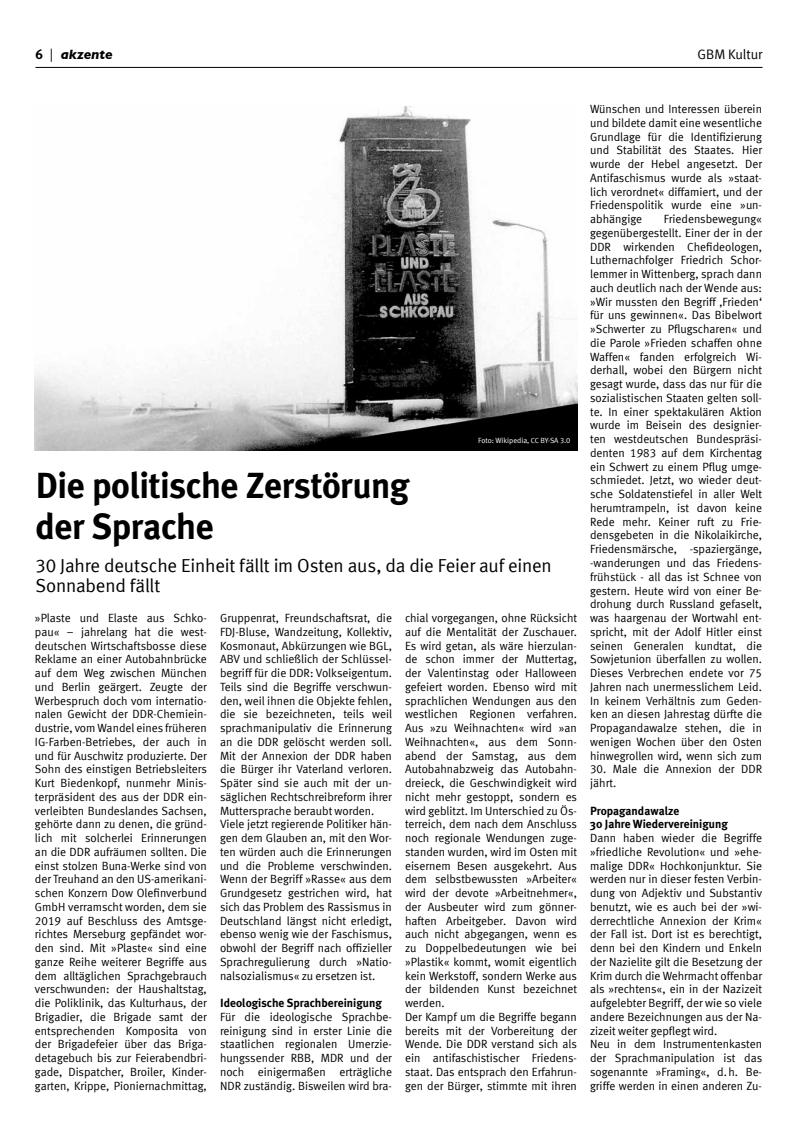
<style>
.page{position:relative;width:798px;height:1134px;background:#fff}
.page>*{position:absolute;margin:0;border:0;box-sizing:border-box;transform-origin:0 0}
.t1{font:700 36.25px/41.2px "Meta Plus";letter-spacing:-.01em;color:#000}
.t2{font:18.75px/20px "Meta Normal LF";letter-spacing:-.01em;color:#000}
.t3{font:italic 700 13.75px "Gill Sans";color:#000}
.t4{font:13.75px "Meta Normal LF";color:#000}
.t5{font:11.88px/13.8px "Meta Normal LF";color:#000;text-align:justify}
.t6{font:700 11.88px/13.8px "Meta Plus";color:#000}
.t7{font:7.5px "Meta Normal LF";letter-spacing:-.005em;color:#fff}
.s1{font-family:"Meta Plus Bold Caps";font-weight:400;font-style:normal}
.s2{font-family:"Meta Normal LF";font-weight:400;font-style:normal}
</style>
<div class="page">
<hr style="left:35px;top:67px;width:727px;height:1px;background:#000">
<img style="left:35px;top:106px;width:542px;height:344px">
<p class="t3" style="left:35px;top:46px;width:79px"><span class="s1">6</span> <span class="s2">|</span> akzente</p>
<p class="t4" style="left:697px;top:46px;width:66px">GBM Kultur</p>
<h1 class="t1" style="left:35px;top:465px;width:375px">Die politische Zerstörung der Sprache</h1>
<p class="t7" style="left:478px;top:436px;width:94px">Foto: Wikipedia, CC BY-SA 3.0</p>
<h2 class="t2" style="left:35px;top:555px;width:517px">30 Jahre deutsche Einheit fällt im Osten aus, da die Feier auf einen<br>Sonnabend fällt</h2>
<p class="t5" style="left:35px;top:611px;width:173px">»Plaste und Elaste aus Schko&shy;pau« – jahrelang hat die west&shy;deutschen Wirtschaftsbosse diese Reklame an einer Autobahnbrücke auf dem Weg zwischen München und Berlin geärgert. Zeugte der Werbespruch doch vom internatio&shy;nalen Gewicht der DDR-Chemiein&shy;dustrie, vom Wandel eines früheren IG-Farben-Betriebes, der auch in und für Auschwitz produzierte. Der Sohn des einstigen Betriebsleiters Kurt Biedenkopf, nunmehr Minis&shy;terpräsident des aus der DDR ein&shy;verleibten Bundeslandes Sachsen, gehörte dann zu denen, die gründ&shy;lich mit solcherlei Erinnerungen an die DDR aufräumen sollten. Die einst stolzen Buna-Werke sind von der Treuhand an den US-amerikani&shy;schen Konzern Dow Olefinverbund GmbH verramscht worden, dem sie 2019 auf Beschluss des Amtsge&shy;richtes Merseburg gepfändet wor&shy;den sind. Mit »Plaste« sind eine ganze Reihe weiterer Begriffe aus dem alltäglichen Sprachgebrauch verschwunden: der Haushaltstag, die Poliklinik, das Kulturhaus, der Brigadier, die Brigade samt der entsprechenden Komposita von der Brigadefeier über das Briga&shy;detagebuch bis zur Feierabendbri&shy;gade, Dispatcher, Broiler, Kinder&shy;garten, Krippe, Pioniernachmittag,</p>
<p class="t5" style="left:220px;top:611px;width:173px;text-align:left">Gruppenrat, Freundschaftsrat, die FDJ-Bluse, Wandzeitung, Kollektiv, Kosmonaut, Abkürzungen wie BGL, ABV und schließlich der Schlüssel&shy;begriff für die DDR: Volkseigentum.<br>Teils sind die Begriffe verschwun&shy;den, weil ihnen die Objekte fehlen, die sie bezeichneten, teils weil sprachmanipulativ die Erinnerung an die DDR gelöscht werden soll.<br>Mit der Annexion der DDR haben die Bürger ihr Vaterland verloren.<br>Später sind sie auch mit der un&shy;säglichen Rechtschreibreform ihrer Muttersprache beraubt worden.<br>Viele jetzt regierende Politiker hän&shy;gen dem Glauben an, mit den Wor&shy;ten würden auch die Erinnerungen und die Probleme verschwinden.<br>Wenn der Begriff »Rasse« aus dem Grundgesetz gestrichen wird, hat sich das Problem des Rassismus in Deutschland längst nicht erledigt, ebenso wenig wie der Faschismus, obwohl der Begriff nach offizieller Sprachregulierung durch »Natio&shy;nalsozialismus« zu ersetzen ist.</p>
<p class="t6" style="left:220px;top:996px;width:163px">Ideologische Sprachbereinigung</p>
<p class="t5" style="left:220px;top:1010px;width:173px">Für die ideologische Sprachbe&shy;reinigung sind in erster Linie die staatlichen regionalen Umerzie&shy;hungssender RBB, MDR und der noch einigermaßen erträgliche NDR zuständig. Bisweilen wird bra-</p>
<p class="t5" style="left:405px;top:611px;width:173px;text-align:left">chial vorgegangen, ohne Rücksicht auf die Mentalität der Zuschauer.<br>Es wird getan, als wäre hierzulan&shy;de schon immer der Muttertag, der Valentinstag oder Halloween gefeiert worden. Ebenso wird mit sprachlichen Wendungen aus den westlichen Regionen verfahren.<br>Aus »zu Weihnachten« wird »an<br>Weihnachten«, aus dem Sonn&shy;abend der Samstag, aus dem<br>Autobahnabzweig das Autobahn&shy;dreieck, die Geschwindigkeit wird nicht mehr gestoppt, sondern es wird geblitzt. Im Unterschied zu Ös&shy;terreich, dem nach dem Anschluss noch regionale Wendungen zuge&shy;standen wurden, wird im Osten mit eisernem Besen ausgekehrt. Aus dem selbstbewussten »Arbeiter« wird der devote »Arbeitnehmer«, der Ausbeuter wird zum gönner&shy;haften Arbeitgeber. Davon wird auch nicht abgegangen, wenn es zu Doppelbedeutungen wie bei »Plastik« kommt, womit eigentlich kein Werkstoff, sondern Werke aus der bildenden Kunst bezeichnet werden.<br>Der Kampf um die Begriffe begann bereits mit der Vorbereitung der<br>Wende. Die DDR verstand sich als ein antifaschistischer Friedens&shy;staat. Das entsprach den Erfahrun&shy;gen der Bürger, stimmte mit ihren</p>
<p class="t5" style="left:590px;top:102px;width:173px">Wünschen und Interessen überein und bildete damit eine wesentliche Grundlage für die Identifizierung und Stabilität des Staates. Hier wurde der Hebel angesetzt. Der Antifaschismus wurde als »staat&shy;lich verordnet« diffamiert, und der Friedenspolitik wurde eine »un&shy;abhängige</p>
<p class="t5" style="left:590px;top:212px;width:173px;text-indent:74px">Friedensbewegung« gegenübergestellt. Einer der in der DDR wirkenden Chefideologen, Luthernachfolger Friedrich Schor&shy;lemmer in Wittenberg, sprach dann auch deutlich nach der Wende aus: »Wir mussten den Begriff ‚Frieden‘ für uns gewinnen«. Das Bibelwort »Schwerter zu Pflugscharen« und die Parole »Frieden schaffen ohne Waffen« fanden erfolgreich Wi&shy;derhall, wobei den Bürgern nicht gesagt wurde, dass das nur für die sozialistischen Staaten gelten soll&shy;te. In einer spektakulären Aktion wurde im Beisein des designier&shy;ten westdeutschen Bundespräsi&shy;denten 1983 auf dem Kirchentag ein Schwert zu einem Pflug umge&shy;schmiedet. Jetzt, wo wieder deut&shy;sche Soldatenstiefel in aller Welt herumtrampeln, ist davon keine Rede mehr. Keiner ruft zu Frie&shy;densgebeten in die Nikolaikirche, Friedensmärsche, -spaziergänge, -wanderungen und das Friedens&shy;frühstück - all das ist Schnee von gestern. Heute wird von einer Be&shy;drohung durch Russland gefaselt, was haargenau der Wortwahl ent&shy;spricht, mit der Adolf Hitler einst seinen Generalen kundtat, die Sowjetunion überfallen zu wollen.<br>Dieses Verbrechen endete vor 75<br>Jahren nach unermesslichem Leid.<br>In keinem Verhältnis zum Geden&shy;ken an diesen Jahrestag dürfte die Propagandawalze stehen, die in wenigen Wochen über den Osten hinwegrollen wird, wenn sich zum</p>
<p class="t5" style="left:590px;top:762px;width:173px">30. Male die Annexion der DDR jährt.</p>
<p class="t6" style="left:590px;top:803px;width:139px">Propagandawalze<br>30 Jahre Wiedervereinigung</p>
<p class="t5" style="left:590px;top:831px;width:173px;text-align:left">Dann haben wieder die Begriffe »friedliche Revolution« und »ehe&shy;malige DDR« Hochkonjunktur. Sie werden nur in dieser festen Verbin&shy;dung von Adjektiv und Substantiv benutzt, wie es auch bei der »wi&shy;derrechtliche Annexion der Krim« der Fall ist. Dort ist es berechtigt, denn bei den Kindern und Enkeln der Nazielite gilt die Besetzung der Krim durch die Wehrmacht offenbar als »rechtens«, ein in der Nazizeit aufgelebter Begriff, der wie so viele andere Bezeichnungen aus der Na&shy;zizeit weiter gepflegt wird.<br>Neu in dem Instrumentenkasten der Sprachmanipulation ist das sogenannte »Framing«, d.h. Be&shy;griffe werden in einen anderen Zu-</p>
</div>
